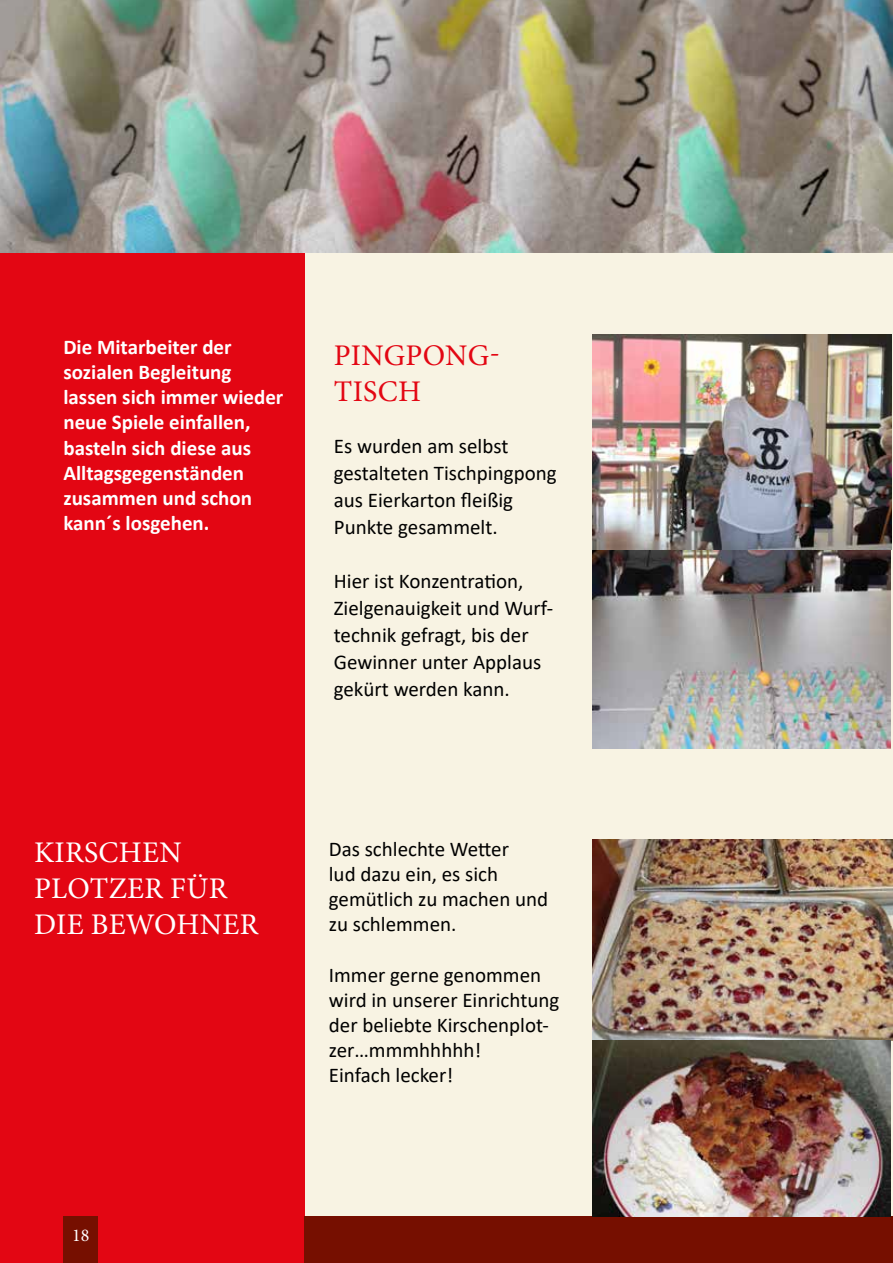
<style>
.page{position:relative;width:893px;height:1263px;background:#f8f3e3}
.page>*{position:absolute;margin:0;border:0;box-sizing:border-box;transform-origin:0 0}
.t1{font:30px/36px "Minion Pro";letter-spacing:.01em;color:#fff}
.t2{font:30px/36px "Minion Pro";letter-spacing:.01em;color:#e30613}
.t3{font:21px/25.2px "Calibri";color:#000}
.t4{font:700 21px/25.2px "Calibri";color:#fff}
.t5{font:18px "Minion Pro";color:#fff}
</style>
<div class="page">
<div style="left:0;top:0;width:305px;height:1263px;background:#e30613"></div>
<div style="left:64px;top:1216px;width:34px;height:47px;background:#760f00"></div>
<div style="left:305px;top:1216px;width:588px;height:47px;background:#760f00"></div>
<img style="left:0;top:0;width:893px;height:252px">
<img style="left:593px;top:334px;width:299px;height:414px">
<img style="left:593px;top:840px;width:300px;height:200px">
<img style="left:593px;top:1040px;width:298px;height:176px">
<p class="t4" style="left:63px;top:334px;width:221px">Die Mitarbeiter der sozialen Begleitung lassen sich immer wieder neue Spiele einfallen, basteln sich diese aus<br>Alltagsgegenständen zusammen und schon kann´s losgehen.</p>
<h1 class="t2" style="left:334px;top:337px;width:168px">PINGPONG-<br>TISCH</h1>
<p class="t3" style="left:334px;top:432px;width:224px;line-height:27px">Es wurden am selbst gestalteten Tischpingpong aus Eierkarton fleißig<br>Punkte gesammelt.</p>
<p class="t3" style="left:334px;top:567px;width:221px;line-height:27px">Hier ist Konzentration,<br>Zielgenauigkeit und Wurf&shy;technik gefragt, bis der<br>Gewinner unter Applaus gekürt werden kann.</p>
<h1 class="t1" style="left:34px;top:834px;width:226px">KIRSCHEN<br>PLOTZER FÜR<br>DIE BEWOHNER</h1>
<p class="t3" style="left:329px;top:835px;width:221px">Das schlechte Wetter<br>lud dazu ein, es sich gemütlich zu machen und zu schlemmen.</p>
<p class="t3" style="left:329px;top:961px;width:232px">Immer gerne genommen wird in unserer Einrichtung der beliebte Kirschenplot&shy;zer…mmmhhhhh!<br>Einfach lecker!</p>
<p class="t5" style="left:72px;top:1223px;width:19px">18</p>
</div>
